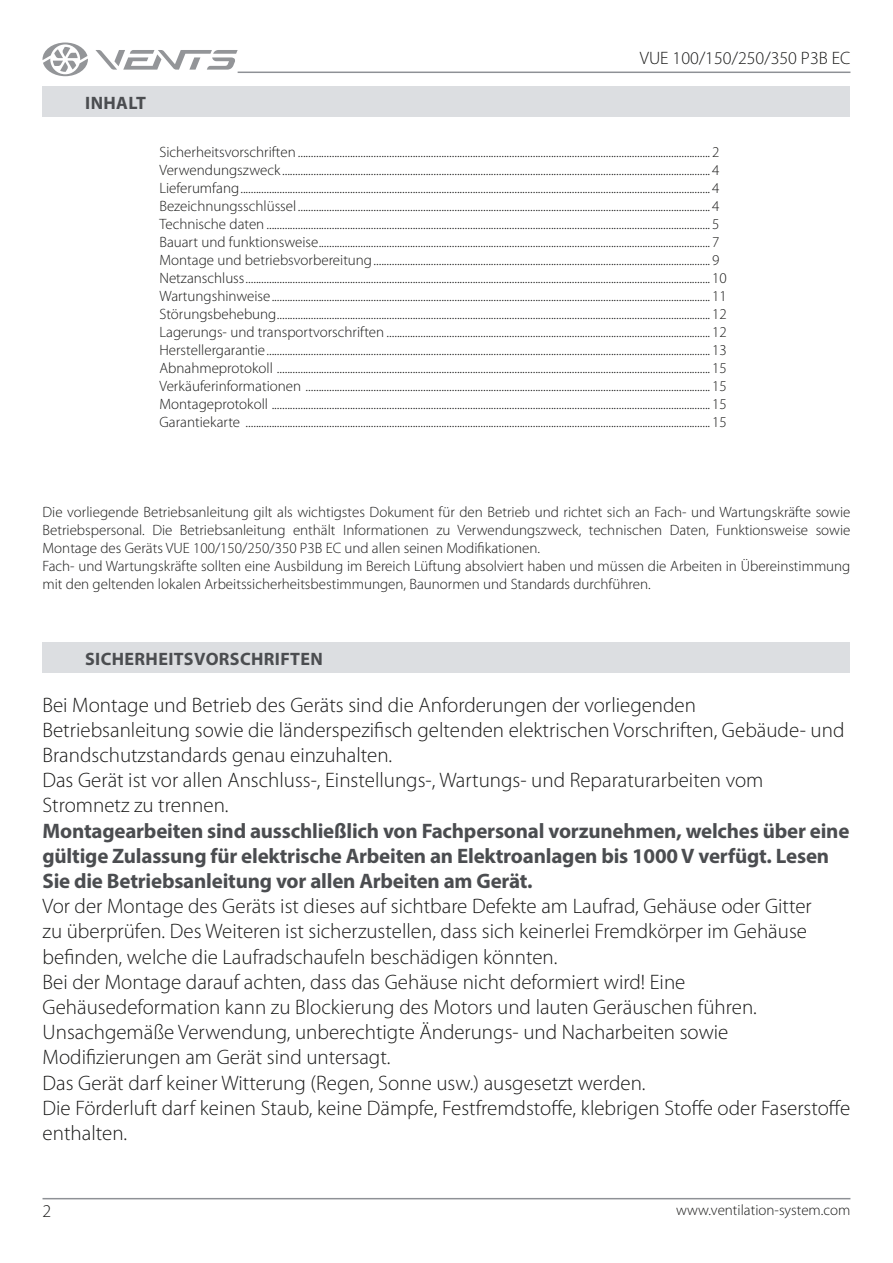
<style>
.page{position:relative;width:893px;height:1263px;background:#fff}
.page>*{position:absolute;margin:0;border:0;box-sizing:border-box;transform-origin:0 0}
.t1{font:300 21px/25.2px "Myriad Pro";color:#1a1a19}
.t2{font:700 21px/25.2px "Myriad Pro";letter-spacing:-.01em;color:#4b4d50}
.t3{font:700 18px "Myriad Pro";letter-spacing:.02em;color:#4b4d50}
.t4{font:300 18px "Myriad Pro";color:#1a1a19}
.t5{font:300 15px/18px "Myriad Pro";color:#1a1a19}
</style>
<div class="page">
<hr style="left:43px;top:1198px;width:807px;height:1px;background:#8e9196">
<hr style="left:238px;top:72px;width:612px;height:1px;background:#8e9196">
<svg style="left:95px;top:50px;width:143px;height:20px"></svg>
<svg style="left:43px;top:43px;width:45px;height:33px"></svg>
<div style="left:43px;top:87px;width:807px;height:30px;background:#dcdee1"></div>
<div style="left:43px;top:642px;width:807px;height:31px;background:#dcdee1"></div>
<p class="t3" style="left:85px;top:91px;width:62px">INHALT</p>
<p class="t4" style="left:640px;top:48px;width:212px">VUE 100/150/250/350 P3B EС</p>
<p class="t5" style="left:159px;top:143px;width:569px">Sicherheitsvorschriften .............................................................................................................................................................. 2<br>Verwendungszweck.................................................................................................................................................................... 4<br>Lieferumfang.................................................................................................................................................................................... 4<br>Bezeichnungsschlüssel.............................................................................................................................................................. 4<br>Technische daten .......................................................................................................................................................................... 5<br>Bauart und funktionsweise...................................................................................................................................................... 7<br>Montage und betriebsvorbereitung................................................................................................................................. 9<br>N etzanschluss.................................................................................................................................................................................. 10<br>Wartungshinweise........................................................................................................................................................................ 11<br>Störungsbehebung...................................................................................................................................................................... 12<br>Lagerungs- und transportvorschriften ............................................................................................................................ 12<br>Herstellergarantie.......................................................................................................................................................................... 13<br>Abnahmeprotokoll ...................................................................................................................................................................... 15<br>Verkäuferinformationen ........................................................................................................................................................... 15<br>Montageprotokoll ........................................................................................................................................................................ 15<br>Garantiekarte .................................................................................................................................................................................. 15</p>
<p class="t5" style="left:43px;top:503px;width:809px">Die vorliegende Betriebsanleitung gilt als wichtigstes Dokument für den Betrieb und richtet sich an Fach- und Wartungskräfte sowie Betriebspersonal. Die Betriebsanleitung enthält I nformationen zu Verwendungszweck, technischen Daten, Funktionsweise sowie Montage des Geräts VUE 100/150/250/350 P3B EС und allen seinen Modifikationen.<br>Fach- und Wartungskräfte sollten eine Ausbildung im Bereich Lüftung absolviert haben und müssen die Arbeiten in Ü bereinstimmung mit den geltenden lokalen Arbeitssicherheitsbestimmungen, Baunormen und Standards durchführen.</p>
<p class="t3" style="left:85px;top:647px;width:239px">SICHERHEITSVORSCHRIFTEN</p>
<p class="t1" style="left:43px;top:692px;width:803px">Bei Montage und Betrieb des Geräts sind die Anforderungen der vorliegenden Betriebsanleitung sowie die länderspezifisch geltenden elektrischen Vorschriften, Gebäude- und Brandschutzstandards genau einzuhalten.<br>Das Gerät ist vor allen Anschluss-, Einstellungs-, Wartungs- und Reparaturarbeiten vom Stromnetz zu trennen.</p>
<h1 class="t2" style="left:43px;top:817px;width:808px">Montagearbeiten sind ausschließlich von Fachpersonal vorzunehmen, welches über eine gültige Zulassung für elektrische Arbeiten an Elektroanlagen bis 1000 V verfügt. Lesen<br>Sie die Betriebsanleitung vor allen Arbeiten am Gerät.</h1>
<p class="t1" style="left:43px;top:894px;width:809px">Vor der Montage des Geräts ist dieses auf sichtbare Defekte am Laufrad, Gehäuse oder Gitter<br>zu überprüfen. Des Weiteren ist sicherzustellen, dass sich keinerlei Fremdkörper im Gehäuse befinden, welche die Laufradschaufeln beschädigen könnten.<br>Bei der Montage darauf achten, dass das Gehäuse nicht deformiert wird! Eine Gehäusedeformation kann zu Blockierung des Motors und lauten Geräuschen führen.<br>U nsachgemäße Verwendung, unberechtigte Änderungs- und Nacharbeiten sowie Modifizierungen am Gerät sind untersagt.<br>Das Gerät darf keiner Witterung (Regen, Sonne usw.) ausgesetzt werden.<br>Die Förderluft darf keinen Staub, keine Dämpfe, Festfremdstoffe, klebrigen Stoffe oder Faserstoffe enthalten.</p>
<p class="t4" style="left:43px;top:1201px;width:10px">2</p>
<p class="t5" style="left:676px;top:1201px;width:176px">www.ventilation-system.com</p>
</div>
